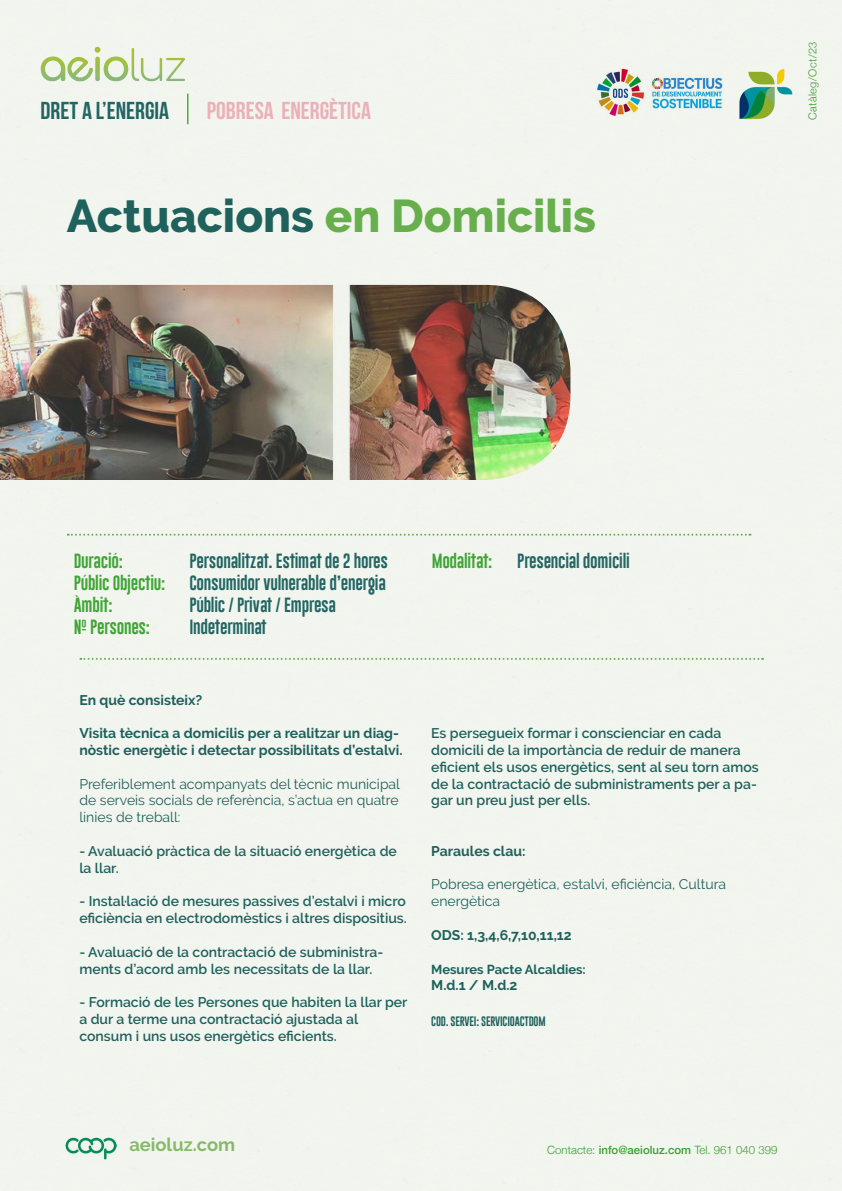
<style>
.page{position:relative;width:842px;height:1191px;background:#fff}
.page>*{position:absolute;margin:0;border:0;box-sizing:border-box;transform-origin:0 0}
.t1{font:800 45.8px "Raleway";color:#6db753}
.t2{font:24.5px "Bebas Neue";color:#ebb0b8}
.t3{font:24.5px "Bebas Neue";color:#216663}
.t4{font:700 18.3px "Raleway";color:#8cc370}
.t5{font:15px/22px "Gobold Lowplus";letter-spacing:-.02em;color:#216663}
.t6{font:15px/22px "Gobold Lowplus";letter-spacing:-.02em;color:#3fa535}
.t7{font:600 14px/16.8px "Raleway";color:#216663}
.t8{font:14px/16.8px "Raleway";color:#216663;text-align:justify}
.t9{font:700 14px/16.8px "Raleway";color:#216663}
.t10{font:700 13px "Raleway";color:#216663}
.t11{font:300 11.4px "Helvetica Neue";color:#3fa535}
.t12{font:300 11px "Helvetica Neue";letter-spacing:.04em;color:#3fa535}
.t13{font:10px "Gobold Lowplus";letter-spacing:-.02em;color:#216663}
.s1{color:#216663}
.s2{font-weight:500}
</style>
<div class="page">
<img style="left:0;top:0;width:842px;height:1191px">
<hr style="left:187px;top:94px;width:1px;height:30px;background:#3fa535">
<img style="left:584px;top:68px;width:150px;height:49px">
<h2 class="t3" style="left:41px;top:97px;width:130px">DRET A L’ENERGIA</h2>
<h2 class="t2" style="left:207px;top:97px;width:166px">POBRESA ENERGÈTICA</h2>
<h1 class="t1" style="left:67px;top:189px;width:531px"><span class="s1">Actuacions</span> en Domicilis</h1>
<p class="t12" style="left:804px;top:120px;width:80px;rotate:-90deg">Catàleg/Oct/23</p>
<p class="t6" style="left:74px;top:551px;width:93px">Duració:<br>Públic Objectiu:<br>Àmbit:<br>Nº Persones:</p>
<p class="t5" style="left:189px;top:551px;width:200px">Personalitzat. Estimat de 2 hores</p>
<p class="t6" style="left:432px;top:551px;width:62px">Modalitat:</p>
<p class="t5" style="left:189px;top:573px;width:198px">Consumidor vulnerable d’energia<br>Públic / Privat / Empresa<br>Indeterminat</p>
<p class="t5" style="left:517px;top:551px;width:114px">Presencial domicili</p>
<p class="t9" style="left:79px;top:691px;width:125px">En què consisteix?</p>
<p class="t9" style="left:79px;top:725px;width:325px">Visita tècnica a domicilis per a realitzar un diag&shy;nòstic energètic i detectar possibilitats d’estalvi.</p>
<p class="t8" style="left:79px;top:775px;width:322px">Preferiblement acompanyats del tècnic municipal de serveis socials de referència, s’actua en quatre línies de treball:</p>
<p class="t7" style="left:79px;top:842px;width:319px">- Avaluació pràctica de la situació energètica de la llar.</p>
<p class="t7" style="left:79px;top:893px;width:329px">- Instal·lació de mesures passives d’estalvi i micro eficiència en electrodomèstics i altres dispositius.</p>
<p class="t7" style="left:79px;top:943px;width:305px">- Avaluació de la contractació de subministra&shy;ments d’acord amb les necessitats de la llar.</p>
<p class="t7" style="left:79px;top:993px;width:330px">- Formació de les Persones que habiten la llar per a dur a terme una contractació ajustada al consum i uns usos energètics eficients.</p>
<p class="t7" style="left:431px;top:725px;width:329px">Es persegueix formar i conscienciar en cada domicili de la importància de reduir de manera eficient els usos energètics, sent al seu torn amos de la contractació de subministraments per a pa&shy;gar un preu just per ells.</p>
<p class="t9" style="left:431px;top:842px;width:96px">Paraules clau:</p>
<p class="t8" style="left:431px;top:876px;width:296px">Pobresa energètica, estalvi, eficiència, Cultura energètica</p>
<p class="t9" style="left:431px;top:926px;width:142px">ODS: 1,3,4,6,7,10,11,12</p>
<p class="t10" style="left:431px;top:961px;width:156px">Mesures Pacte Alcaldies:</p>
<p class="t9" style="left:431px;top:977px;width:88px">M.d.1 / M.d.2</p>
<p class="t13" style="left:431px;top:1015px;width:116px">COD. SERVEI: SERVICIOACTDOM</p>
<h3 class="t4" style="left:129px;top:1134px;width:107px">aeioluz.com</h3>
<p class="t11" style="left:547px;top:1140px;width:232px">Contacte: <span class="s2">info@aeioluz.com</span> Tel. 961 040 399</p>
</div>
